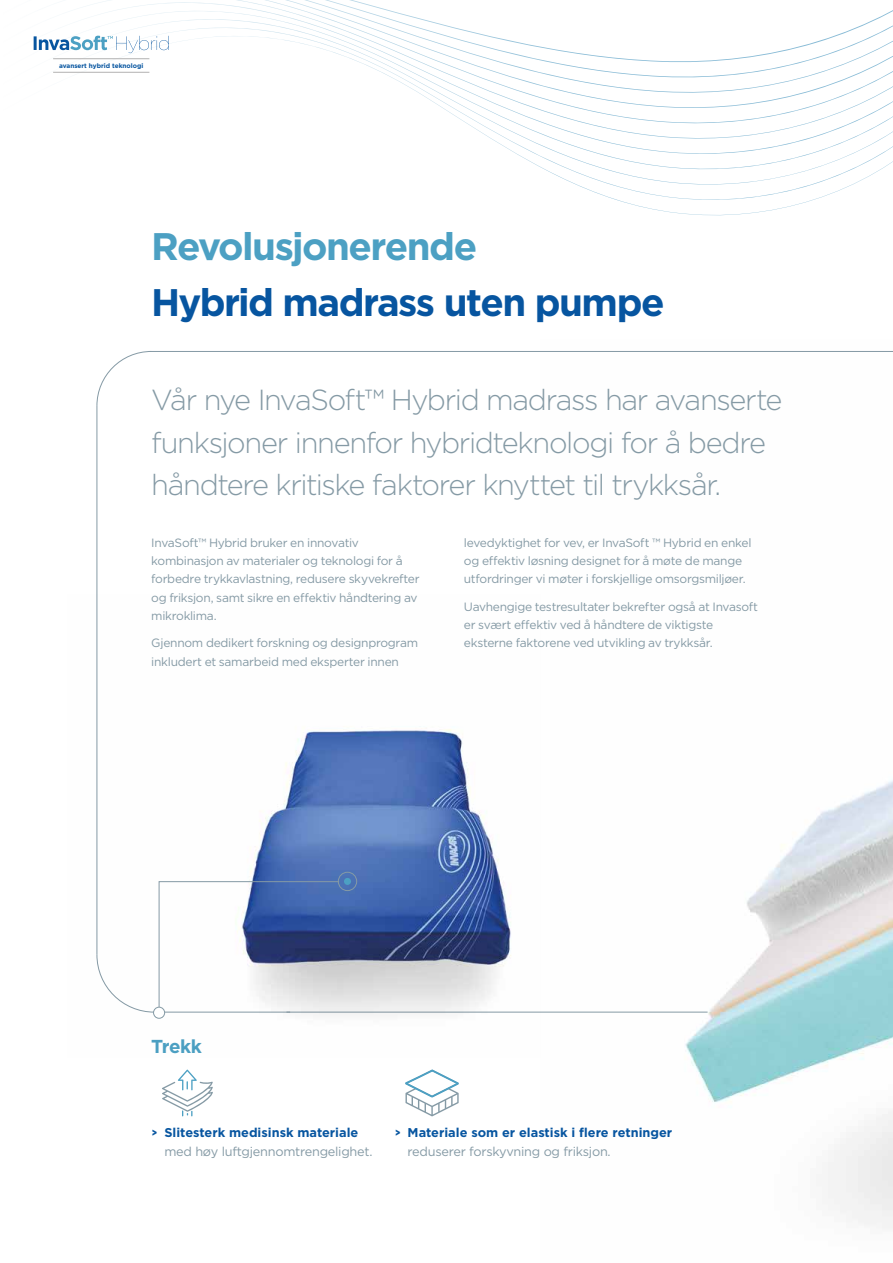
<style>
.page{position:relative;width:893px;height:1263px;background:#fff}
.page>*{position:absolute;margin:0;border:0;box-sizing:border-box;transform-origin:0 0}
.t1{font:700 38.4px "Gotham";letter-spacing:-.04em;color:#0755a0}
.t2{font:700 38.4px "Gotham";letter-spacing:-.04em;color:#4ca0c3}
.t3{font:300 29.1px/42.3px "Gotham";letter-spacing:-.05em;color:#859aa5}
.t4{font:700 18.75px "Gotham";letter-spacing:-.025em;color:#4ca0c3}
.t5{font:700 12.75px/18.3px "Gotham";color:#0755a0}
.t6{font:12.75px/18.3px "Gotham";letter-spacing:-.02em;color:#859aa5}
.t7{font:12px/18.3px "Gotham";letter-spacing:-.025em;color:#859aa5}
.t8{font:700 6.45px "Gotham";color:#0755a0}
.s1{font-family:"DIN2014";font-weight:700;color:#0755a0}
.s2{font-weight:700;color:#0755a0}
.s3{font-family:"DIN2014"}
.s4{font-weight:400;color:#859aa5}
</style>
<div class="page">
<img style="left:540px;top:780px;width:353px;height:449px">
<svg style="left:96px;top:10px;width:797px;height:529px"></svg>
<hr style="left:149px;top:351px;width:744px;height:1px;background:#859aa5">
<div style="left:0;top:0;width:585px;height:198px;background:#fff"></div>
<svg style="left:162px;top:1069px;width:51px;height:47px"></svg>
<hr style="left:286px;top:1012px;width:422px;height:1px;background:#859aa5">
<img style="left:96px;top:594px;width:444px;height:425px">
<svg style="left:97px;top:351px;width:55px;height:55px"></svg>
<hr style="left:97px;top:406px;width:1px;height:549px;background:#859aa5">
<div style="left:154px;top:1007px;width:11px;height:11px;background:#fff;border-radius:50%"></div>
<div style="left:153px;top:1007px;width:12px;height:11px;border:1px solid #859aa5;border-radius:50%"></div>
<svg style="left:97px;top:881px;width:242px;height:131px"></svg>
<div style="left:338px;top:872px;width:19px;height:19px;border:1px solid #859aa5;border-radius:50%"></div>
<div style="left:344px;top:878px;width:7px;height:7px;background:#4ca0c3;border-radius:50%"></div>
<svg style="left:405px;top:1069px;width:54px;height:47px"></svg>
<svg style="left:34px;top:36px;width:135px;height:17px"></svg>
<hr style="left:53px;top:58px;width:96px;height:1px;background:#b2b1b1">
<hr style="left:53px;top:72px;width:96px;height:1px;background:#b2b1b1">
<p class="t8" style="left:59px;top:61px;width:86px">avansert hybrid teknologi</p>
<h1 class="t2" style="left:151px;top:221px;width:327px">Revolusjonerende</h1>
<h1 class="t1" style="left:151px;top:277px;width:515px">Hybrid madrass uten pumpe</h1>
<h2 class="t3" style="left:151px;top:379px;width:633px">Vår nye InvaSoft™ Hybrid madrass har avanserte funksjoner innenfor hybridteknologi for å bedre håndtere kritiske faktorer knyttet til trykksår.</h2>
<p class="t7" style="left:151px;top:533px;width:270px">InvaSoft™ Hybrid bruker en innovativ kombinasjon av materialer og teknologi for å forbedre trykkavlastning, redusere skyvekrefter og friksjon, samt sikre en effektiv håndtering av mikroklima.</p>
<p class="t7" style="left:151px;top:634px;width:268px">Gjennom dedikert forskning og designprogram inkludert et samarbeid med eksperter innen</p>
<p class="t7" style="left:464px;top:533px;width:289px">levedyktighet for vev, er InvaSoft ™ Hybrid en enkel og effektiv løsning designet for å møte de mange utfordringer vi møter i forskjellige omsorgsmiljøer.</p>
<p class="t7" style="left:464px;top:597px;width:296px">Uavhengige testresultater bekrefter også at Invasoft er svært effektiv ved å håndtere de viktigste eksterne faktorene ved utvikling av trykksår.</p>
<h3 class="t4" style="left:151px;top:1034px;width:52px">Trekk</h3>
<p class="t6" style="left:164px;top:1123px;width:210px;text-indent:-13px"><span class="s1">&gt;</span> <span class="s2">Slitesterk medisinsk materiale </span>med høy luftgjennomtrengelighet.</p>
<p class="t5" style="left:408px;top:1123px;width:266px;text-indent:-13px"><span class="s3">&gt;</span> Materiale som er elastisk i flere retninger <span class="s4">reduserer forskyvning og friksjon.</span></p>
</div>
